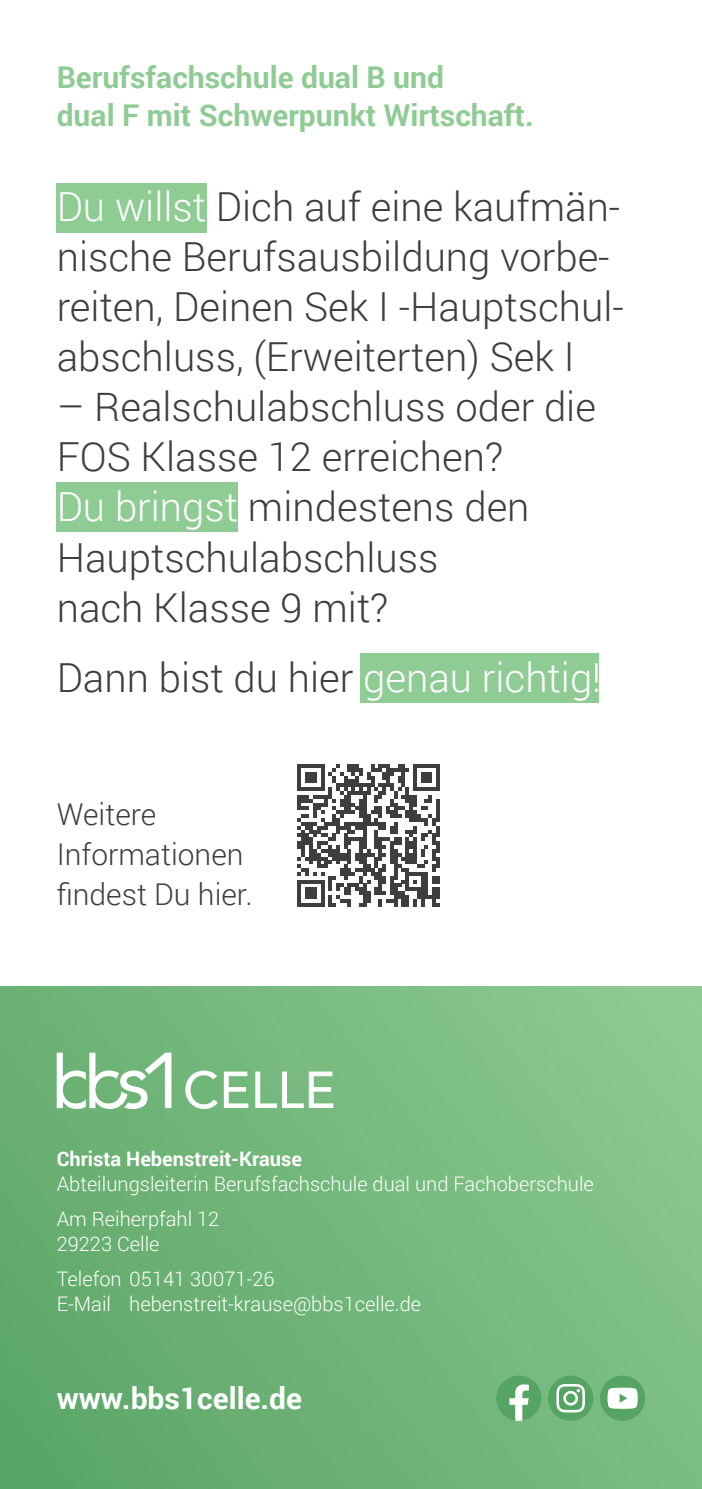
<style>
.page{position:relative;width:702px;height:1489px;background:#fff}
.page>*{position:absolute;margin:0;border:0;box-sizing:border-box;transform-origin:0 0}
.t1{font:300 40px/50px "Roboto";color:#3e3e3f}
.t2{font:700 30px/37.5px "Roboto";color:#8fcc94}
.t3{font:300 30px/40px "Roboto";color:#3e3e3f}
.t4{font:700 30px "Roboto";color:#fff}
.t5{font:300 20px/35px "Roboto";color:#fff}
.t6{font:700 20px "Roboto";color:#fff}
.s1{color:#fff}
</style>
<div class="page">
<div style="left:0;top:986px;width:702px;height:502px;background:linear-gradient(to right,#61ab6c,#85c48a)"></div>
<svg style="left:185px;top:1070px;width:33px;height:38px"></svg>
<svg style="left:224px;top:1071px;width:24px;height:36px"></svg>
<svg style="left:255px;top:1071px;width:78px;height:36px"></svg>
<svg style="left:57px;top:1052px;width:114px;height:56px"></svg>
<div style="left:548px;top:1375px;width:45px;height:45px;background:#55a464;border-radius:50%"></div>
<svg style="left:556px;top:1384px;width:29px;height:28px"></svg>
<div style="left:600px;top:1375px;width:45px;height:45px;background:#55a464;border-radius:50%"></div>
<svg style="left:607px;top:1387px;width:30px;height:21px"></svg>
<svg style="left:496px;top:1375px;width:45px;height:45px;background:#79b884"></svg>
<div style="left:360px;top:653px;width:238px;height:50px;background:#8fcc94"></div>
<div style="left:57px;top:482px;width:181px;height:50px;background:#8fcc94"></div>
<div style="left:57px;top:183px;width:150px;height:49px;background:#8fcc94"></div>
<svg style="left:297px;top:764px;width:143px;height:142px"></svg>
<p class="t2" style="left:57px;top:58px;width:478px">Berufsfachschule dual B und<br>dual F mit Schwerpunkt Wirtschaft.</p>
<p class="t1" style="left:57px;top:181px;width:569px"><span class="s1">Du willst</span> Dich auf eine kaufmän&shy;nische Berufsausbildung vorbe&shy;reiten, Deinen Sek I -Hauptschul&shy;abschluss, (Erweiterten) Sek I</p>
<p class="t1" style="left:57px;top:381px;width:540px">– Realschulabschluss oder die<br>FOS Klasse 12 erreichen?<br><span class="s1">Du bringst</span> mindestens den<br>Hauptschulabschluss<br>nach Klasse 9 mit?</p>
<p class="t1" style="left:57px;top:651px;width:546px">Dann bist du hier <span class="s1">genau richtig!</span></p>
<p class="t3" style="left:57px;top:793px;width:197px">Weitere<br>Informationen findest Du hier.</p>
<p class="t6" style="left:57px;top:1144px;width:247px">Christa Hebenstreit-Krause</p>
<p class="t5" style="left:57px;top:1165px;width:538px">Abteilungsleiterin Berufsfachschule dual und Fachoberschule<br>Am Reiherpfahl 12</p>
<p class="t5" style="left:57px;top:1225px;width:219px">29223 Celle<br>Telefon 05141 30071-26</p>
<p class="t5" style="left:57px;top:1285px;width:366px">E-Mail hebenstreit-krause@bbs1celle.de</p>
<p class="t4" style="left:57px;top:1377px;width:247px">www.bbs1celle.de</p>
</div>
